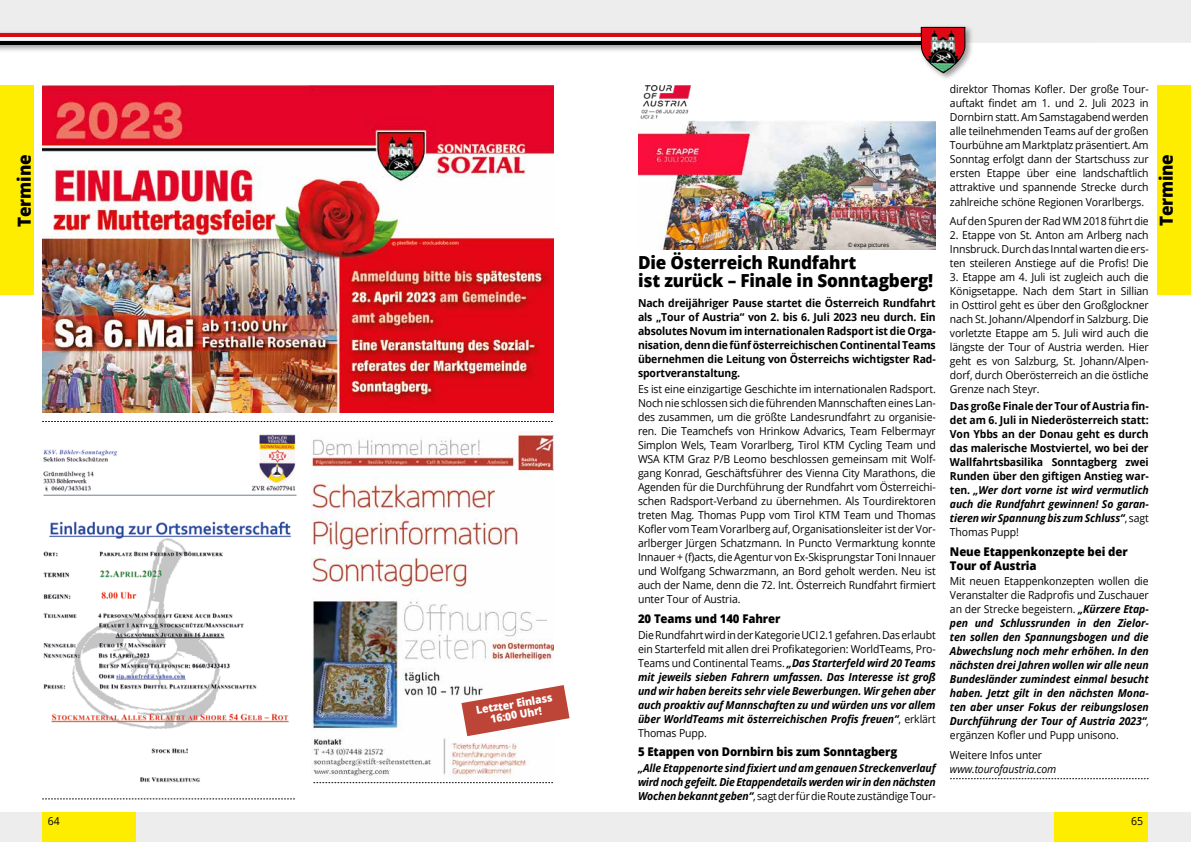
<style>
.page{position:relative;width:1191px;height:842px;background:#fff}
.page>*{position:absolute;margin:0;border:0;box-sizing:border-box;transform-origin:0 0}
.t1{font:800 18px/18px "Open Sans";letter-spacing:-.01em;color:#000;scale:.95 1}
.t2{font:800 12px/14px "Open Sans";letter-spacing:-.01em;color:#000;scale:.95 1}
.t3{font:11px/14px "Open Sans";letter-spacing:-.01em;color:#000;text-align:justify;scale:.95 1}
.t4{font:italic 700 11px/14px "Open Sans";letter-spacing:-.01em;color:#000;text-align:justify;scale:.95 1}
.t5{font:700 11px/14px "Open Sans";letter-spacing:-.01em;color:#000;text-align:justify;scale:.95 1}
.t6{font:800 11px/11px "Open Sans";color:#fff;text-align:center;scale:.95 1}
.t7{font:italic 11px "Open Sans";letter-spacing:-.01em;color:#000;scale:.95 1}
.t8{font:6px "Open Sans";letter-spacing:-.01em;color:#000;scale:.95 1}
.s1{font-style:italic}
.s2{font-weight:400}
.s3{font-weight:400;font-style:normal}
</style>
<div class="page">
<img style="left:312px;top:431px;width:241px;height:346px">
<svg style="left:461px;top:685px;width:108px;height:51px"></svg>
<svg style="left:314px;top:782px;width:238px;height:1px"></svg>
<svg style="left:43px;top:421px;width:509px;height:1px"></svg>
<img style="left:638px;top:120px;width:297px;height:130px">
<svg style="left:950px;top:778px;width:198px;height:1px"></svg>
<img style="left:43px;top:434px;width:254px;height:349px">
<svg style="left:43px;top:798px;width:251px;height:1px"></svg>
<img style="left:43px;top:86px;width:510px;height:326px">
<img style="left:640px;top:85px;width:51px;height:34px">
<div style="left:0;top:812px;width:1191px;height:30px;background:#ededed"></div>
<div style="left:1156px;top:85px;width:35px;height:210px;background:#ffed00"></div>
<div style="left:1054px;top:812px;width:94px;height:30px;background:#ffed00"></div>
<div style="left:0;top:0;width:1191px;height:43px;background:#ededed"></div>
<div style="left:0;top:30px;width:951px;height:15px;background:#e3e0e1"></div>
<hr style="left:0;top:33px;width:943px;height:4px;background:#e30613">
<div style="left:0;top:34px;width:951px;height:15px;background:#d90915"></div>
<hr style="left:0;top:37px;width:943px;height:4px;background:#fff">
<div style="left:0;top:38px;width:951px;height:15px;background:#000;opacity:.4"></div>
<hr style="left:0;top:41px;width:943px;height:4px;background:#000">
<div style="left:918px;top:24px;width:55px;height:57px;background:#000;opacity:.4"></div>
<svg style="left:920px;top:26px;width:46px;height:48px"></svg>
<div style="left:0;top:86px;width:34px;height:209px;background:#ffed00"></div>
<div style="left:42px;top:812px;width:94px;height:30px;background:#ffed00"></div>
<p class="t3" style="left:950px;top:82px;width:211px">direktor Thomas Kofler. Der große Tour&shy;auftakt findet am 1. und 2. Juli 2023 in Dornbirn statt. Am Samstagabend werden alle teilnehmenden Teams auf der großen Tourbühne am Marktplatz präsentiert. Am Sonntag erfolgt dann der Startschuss zur ersten Etappe über eine landschaftlich attraktive und spannende Strecke durch zahlreiche schöne Regionen Vorarlbergs.</p>
<p class="t3" style="left:950px;top:214px;width:211px">Auf den Spuren der Rad WM 2018 führt die</p>
<p class="t3" style="left:950px;top:228px;width:211px">2. Etappe von St. Anton am Arlberg nach Innsbruck. Durch das Inntal warten die ers&shy;ten steileren Anstiege auf die Profis! Die</p>
<p class="t3" style="left:950px;top:270px;width:211px">3. Etappe am 4. Juli ist zugleich auch die Königsetappe. Nach dem Start in Sillian in Osttirol geht es über den Großglockner nach St. Johann/Alpendorf in Salzburg. Die vorletzte Etappe am 5. Juli wird auch die längste der Tour of Austria werden. Hier geht es von Salzburg, St. Johann/Alpen&shy;dorf, durch Oberösterreich an die östliche Grenze nach Steyr.</p>
<p class="t5" style="left:950px;top:399px;width:211px">Das große Finale der Tour of Austria fin&shy;det am 6. Juli in Niederösterreich statt:<br>Von Ybbs an der Donau geht es durch das malerische Mostviertel, wo bei der Wallfahrtsbasilika Sonntagberg zwei Runden über den giftigen Anstieg war&shy;ten. <span class="s1">„Wer dort vorne ist wird vermutlich auch die Rundfahrt gewinnen! So garan&shy;tieren wir Spannung bis zum Schluss“</span><span class="s2">, sagt Thomas Pupp!</span></p>
<p class="t2" style="left:950px;top:544px;width:189px">Neue Etappenkonzepte bei der<br>Tour of Austria</p>
<p class="t4" style="left:950px;top:574px;width:211px"><span class="s3">Mit neuen Etappenkonzepten wollen die Veranstalter die Radprofis und Zuschauer an der Strecke begeistern.</span> „Kürzere Etap&shy;pen und Schlussrunden in den Zielor&shy;ten sollen den Spannungsbogen und die Abwechslung noch mehr erhöhen. In den nächsten drei Jahren wollen wir alle neun Bundesländer zumindest einmal besucht haben. Jetzt gilt in den nächsten Mona&shy;ten aber unser Fokus der reibungslosen Durchführung der Tour of Austria 2023“<span class="s3">, ergänzen Kofler und Pupp unisono.</span></p>
<p class="t3" style="left:950px;top:747px;width:99px">Weitere Infos unter</p>
<p class="t7" style="left:950px;top:761px;width:113px">www.tourofaustria.com</p>
<h1 class="t1" style="left:14px;top:227px;width:78px;rotate:-90deg">Termine</h1>
<h1 class="t1" style="left:1156px;top:226px;width:78px;rotate:-90deg">Termine</h1>
<p class="t8" style="left:848px;top:241px;width:45px">© expa pictures</p>
<h1 class="t1" style="left:638px;top:252px;width:312px">Die Österreich Rundfahrt<br>ist zurück – Finale in Sonntagberg!</h1>
<p class="t5" style="left:638px;top:295px;width:315px">Nach dreijähriger Pause startet die Österreich Rundfahrt als „Tour of Austria“ von 2. bis 6. Juli 2023 neu durch. Ein absolutes Novum im internationalen Radsport ist die Orga&shy;nisation, denn die fünf österreichischen Continental Teams übernehmen die Leitung von Österreichs wichtigster Rad&shy;sportveranstaltung.</p>
<p class="t3" style="left:638px;top:382px;width:315px">Es ist eine einzigartige Geschichte im internationalen Radsport.<br>Noch nie schlossen sich die führenden Mannschaften eines Lan&shy;des zusammen, um die größte Landesrundfahrt zu organisie&shy;ren. Die Teamchefs von Hrinkow Advarics, Team Felbermayr Simplon Wels, Team Vorarlberg, Tirol KTM Cycling Team und WSA KTM Graz P/B Leomo beschlossen gemeinsam mit Wolf&shy;gang Konrad, Geschäftsführer des Vienna City Marathons, die Agenden für die Durchführung der Rundfahrt vom Österreichi&shy;schen Radsport-Verband zu übernehmen. Als Tourdirektoren treten Mag. Thomas Pupp vom Tirol KTM Team und Thomas Kofler vom Team Vorarlberg auf, Organisationsleiter ist der Vor&shy;arlberger Jürgen Schatzmann. In Puncto Vermarktung konnte Innauer + (f)acts, die Agentur von Ex-Skisprungstar Toni Innauer und Wolfgang Schwarzmann, an Bord geholt werden. Neu ist auch der Name, denn die 72. Int. Österreich Rundfahrt firmiert unter Tour of Austria.</p>
<p class="t2" style="left:638px;top:611px;width:151px">20 Teams und 140 Fahrer</p>
<p class="t4" style="left:638px;top:627px;width:315px"><span class="s3">Die Rundfahrt wird in der Kategorie UCI 2.1 gefahren. Das erlaubt ein Starterfeld mit allen drei Profikategorien: WorldTeams, Pro-Teams und Continental Teams.</span> „Das Starterfeld wird 20 Teams mit jeweils sieben Fahrern umfassen. Das Interesse ist groß und wir haben bereits sehr viele Bewerbungen. Wir gehen aber auch proaktiv auf Mannschaften zu und würden uns vor allem über WorldTeams mit österreichischen Profis freuen“<span class="s3">, erklärt Thomas Pupp.</span></p>
<p class="t2" style="left:638px;top:744px;width:274px">5 Etappen von Dornbirn bis zum Sonntagberg</p>
<p class="t4" style="left:638px;top:760px;width:315px">„Alle Etappenorte sind fixiert und am genauen Streckenverlauf wird noch gefeilt. Die Etappendetails werden wir in den nächsten Wochen bekannt geben“<span class="s3">, sagt der für die Route zuständige Tour-</span></p>
<p class="t6" style="left:475px;top:704px;width:83px;rotate:-10deg">Letzter Einlass<br>16:00 Uhr!</p>
<p class="t3" style="left:48px;top:813px;width:14px">64</p>
<p class="t3" style="left:1131px;top:813px;width:14px">65</p>
</div>
